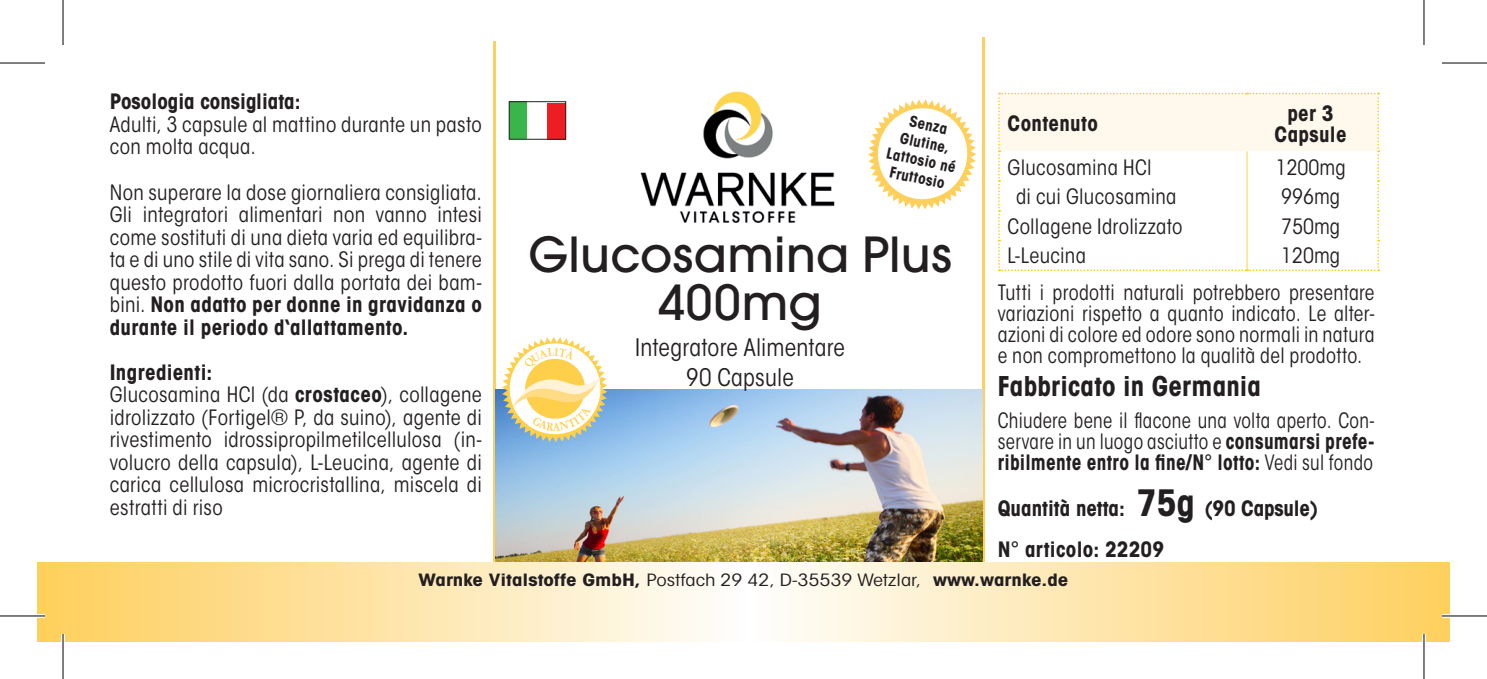
<style>
.page{position:relative;width:1487px;height:679px;background:#fff}
.page>*{position:absolute;margin:0;border:0;box-sizing:border-box;transform-origin:0 0}
.t1{font:500 48px "Avant Garde";letter-spacing:.005em;color:#231f20}
.t2{font:700 27px "ITC Avant Garde Got Cd";letter-spacing:.005em;color:#231f20}
.t3{font:24px "ITC Avant Garde Got Cd Boo";letter-spacing:.01em;color:#231f20}
.t4{font:21px/22.5px "ITC Avant Garde Got Cd Boo";letter-spacing:.015em;color:#231f20;text-align:justify}
.t5{font:21px/21px "ITC Avant Garde Got Cd Boo";letter-spacing:.015em;color:#231f20;text-align:justify;scale:.96 1}
.t6{font:21px/21px "ITC Avant Garde Got Cd Boo";letter-spacing:.015em;color:#231f20;text-align:justify;scale:.92 1}
.t7{font:700 21px "ITC Avant Garde Got Cd";letter-spacing:.005em;color:#231f20}
.t8{font:700 16.8px "ITC Avant Garde Got Cd";color:#231f20;scale:1.25 1}
.t9{font:700 15px/18px "ITC Avant Garde Got Cd";color:#231f20;text-align:center}
.s1{font-family:"ITC Avant Garde Got Cd";font-weight:700}
.s2{font-size:36px}
.s3{font-family:"ITC Avant Garde Got Cd Boo";font-weight:400}
</style>
<div class="page">
<hr style="left:982px;top:37px;width:2px;height:570px;background:#fed05b">
<hr style="left:493px;top:42px;width:2px;height:561px;background:#fed05b">
<img style="left:640px;top:91px;width:195px;height:132px">
<img style="left:495px;top:390px;width:487px;height:172px">
<svg style="left:37px;top:562px;width:1412px;height:79px"></svg>
<div style="left:509px;top:102px;width:17px;height:37px;background:#3ab54a"></div>
<div style="left:547px;top:103px;width:19px;height:36px;background:#ee1d23"></div>
<div style="left:509px;top:102px;width:57px;height:37px;border:1px solid #231f20"></div>
<svg style="left:868px;top:99px;width:108px;height:110px"></svg>
<div style="left:878px;top:108px;width:89px;height:91px;background:#fff;border-radius:50%"></div>
<svg style="left:998px;top:93px;width:381px;height:178px"></svg>
<svg style="left:0;top:614px;width:45px;height:4px"></svg>
<svg style="left:1442px;top:614px;width:45px;height:4px"></svg>
<svg style="left:61px;top:634px;width:4px;height:8px"></svg>
<svg style="left:1424px;top:0;width:1px;height:45px"></svg>
<svg style="left:1422px;top:634px;width:4px;height:45px"></svg>
<hr style="left:0;top:62px;width:45px;height:2px;background:#000">
<hr style="left:1442px;top:62px;width:45px;height:2px;background:#000">
<hr style="left:0;top:615px;width:45px;height:1px;background:#000">
<hr style="left:1442px;top:615px;width:45px;height:1px;background:#000">
<hr style="left:62px;top:0;width:2px;height:45px;background:#000">
<hr style="left:62px;top:634px;width:2px;height:45px;background:#000">
<hr style="left:1423px;top:0;width:1px;height:45px;background:#000">
<hr style="left:1423px;top:634px;width:1px;height:45px;background:#000">
<svg style="left:502px;top:337px;width:105px;height:105px"></svg>
<p class="t7" style="left:110px;top:88px;width:192px">Posologia consigliata:</p>
<p class="t4" style="left:110px;top:113px;width:373px">Adulti, 3 capsule al mattino durante un pasto con molta acqua.</p>
<p class="t4" style="left:110px;top:181px;width:374px">Non superare la dose giornaliera consigliata.<br>Gli integratori alimentari non vanno intesi come sostituti di una dieta varia ed equilibra&shy;ta e di uno stile di vita sano. Si prega di tenere questo prodotto fuori dalla portata dei bam&shy;bini. <span class="s1">Non adatto per donne in gravidanza o durante il periodo d‘allattamento.</span></p>
<p class="t7" style="left:110px;top:358px;width:104px">Ingredienti:</p>
<p class="t4" style="left:110px;top:383px;width:374px">Glucosamina HCl (da <span class="s1">crostaceo</span>), collagene idrolizzato (Fortigel® P, da suino), agente di rivestimento idrossipropilmetilcellulosa (in&shy;volucro della capsula), L-Leucina, agente di carica cellulosa microcristallina, miscela di estratti di riso</p>
<p class="t9" style="left:911px;top:112px;width:40px;rotate:12deg">Senza</p>
<p class="t9" style="left:902px;top:128px;width:52px;rotate:12deg">Glutine,</p>
<p class="t9" style="left:888px;top:144px;width:72px;rotate:12deg">Lattosio né<br>Fruttosio</p>
<p class="t1" style="left:528px;top:224px;width:425px">Glucosamina Plus</p>
<p class="t1" style="left:658px;top:272px;width:165px">400mg</p>
<p class="t3" style="left:635px;top:333px;width:211px">Integratore Alimentare</p>
<p class="t3" style="left:686px;top:362px;width:109px">90 Capsule</p>
<p class="t7" style="left:1007px;top:110px;width:92px">Contenuto</p>
<p class="t7" style="left:1287px;top:100px;width:48px">per 3</p>
<p class="t7" style="left:1274px;top:121px;width:74px">Capsule</p>
<p class="t4" style="left:1007px;top:156px;width:146px">Glucosamina HCl</p>
<p class="t4" style="left:1275px;top:156px;width:71px">1200mg</p>
<p class="t4" style="left:1016px;top:185px;width:162px">di cui Glucosamina</p>
<p class="t4" style="left:1281px;top:185px;width:60px">996mg</p>
<p class="t4" style="left:1007px;top:215px;width:177px">Collagene Idrolizzato</p>
<p class="t4" style="left:1281px;top:215px;width:60px">750mg</p>
<p class="t4" style="left:1007px;top:245px;width:80px">L-Leucina</p>
<p class="t4" style="left:1281px;top:245px;width:60px">120mg</p>
<p class="t5" style="left:998px;top:282px;width:394px">Tutti i prodotti naturali potrebbero presentare variazioni rispetto a quanto indicato. Le alter&shy;azioni di colore ed odore sono normali in natura e non compromettono la qualità del prodotto.</p>
<p class="t2" style="left:998px;top:368px;width:265px">Fabbricato in Germania</p>
<p class="t6" style="left:998px;top:410px;width:411px">Chiudere bene il flacone una volta aperto. Con&shy;servare in un luogo asciutto e <span class="s1">consumarsi prefe&shy;ribilmente entro la fine/N° lotto:</span> Vedi sul fondo</p>
<p class="t7" style="left:998px;top:495px;width:322px">Quantità netta: <span class="s2">75g</span> (90 Capsule)</p>
<p class="t7" style="left:998px;top:536px;width:168px">N° articolo: 22209</p>
<p class="t8" style="left:418px;top:569px;width:521px">Warnke Vitalstoffe GmbH, <span class="s3">Postfach 29 42, D-35539 Wetzlar,</span> www.warnke.de</p>
</div>
